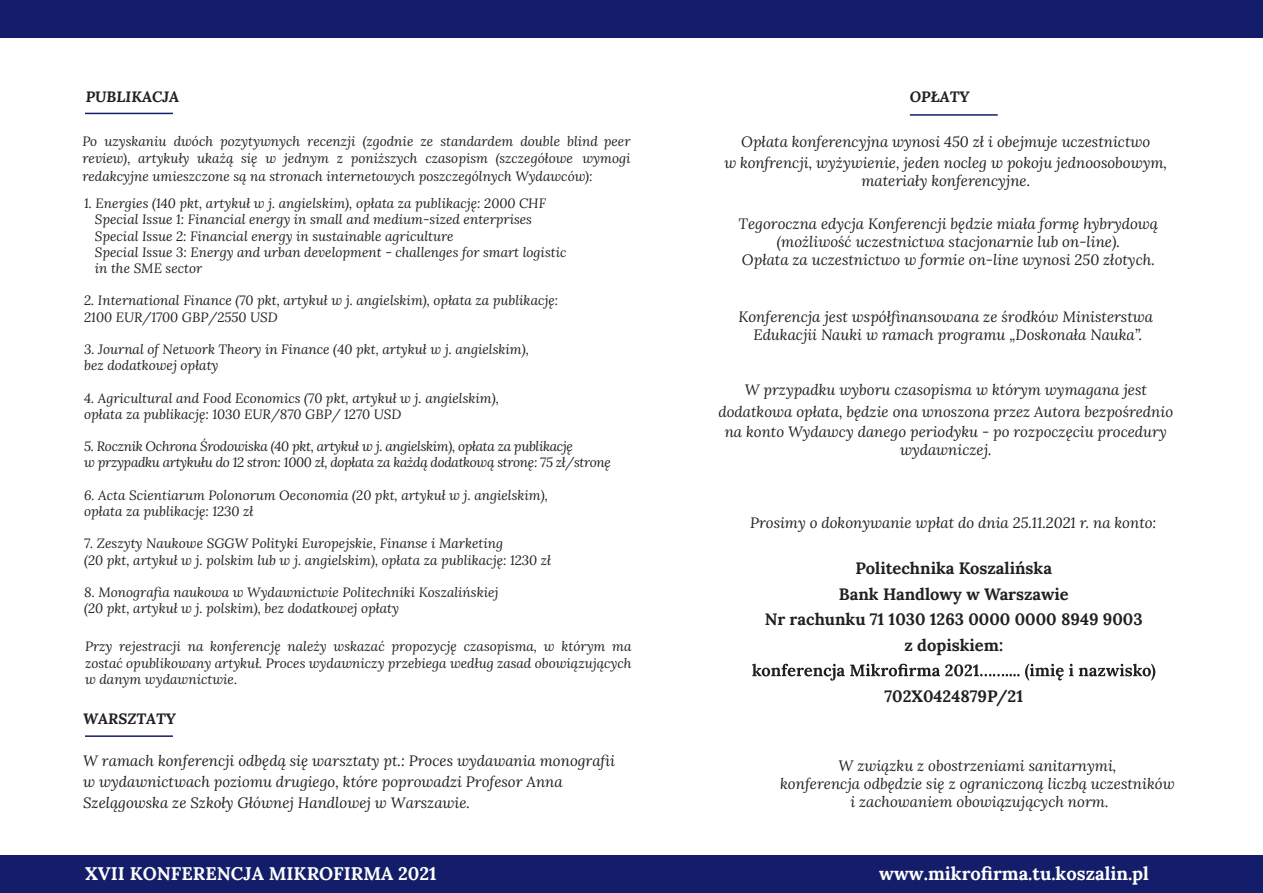
<style>
.page{position:relative;width:1263px;height:893px;background:#fff}
.page>*{position:absolute;margin:0;border:0;box-sizing:border-box;transform-origin:0 0}
.t1{font:700 18.3px "Lora";color:#fff}
.t2{font:700 16.5px/25.5px "Lora";color:#231f20;text-align:center}
.t3{font:italic 15px/18px "Lora";color:#231f20;text-align:center}
.t4{font:italic 700 15px "Lora";color:#231f20}
.t5{font:italic 13.5px/16.2px "Lora";color:#231f20}
.t6{font:italic 13.5px/16.2px "Lora";letter-spacing:-.025em;color:#231f20}
</style>
<div class="page">
<svg style="left:752px;top:664px;width:403px;height:17px"></svg>
<div style="left:0;top:0;width:1263px;height:38px;background:#131d6a"></div>
<div style="left:0;top:855px;width:1263px;height:38px;background:#131d6a"></div>
<hr style="left:910px;top:114px;width:88px;height:2px;background:#131d6a">
<hr style="left:85px;top:113px;width:88px;height:1px;background:#131d6a">
<hr style="left:85px;top:735px;width:88px;height:2px;background:#131d6a">
<p class="t4" style="left:86px;top:86px;width:95px">PUBLIKACJA</p>
<p class="t5" style="left:82px;top:133px;width:550px">Po uzyskaniu dwóch pozytywnych recenzji (zgodnie ze standardem double blind peer review), artykuły ukażą się w jednym z poniższych czasopism (szczegółowe wymogi</p>
<p class="t5" style="left:82px;top:167px;width:512px">redakcyjne umieszczone są na stronach internetowych poszczególnych Wydawców):</p>
<p class="t5" style="left:95px;top:195px;width:473px;text-indent:-11px">1. Energies (140 pkt, artykuł w j. angielskim), opłata za publikację: 2000 CHF Special Issue 1: Financial energy in small and medium-sized enterprises Special Issue 2: Financial energy in sustainable agriculture<br>Special Issue 3: Energy and urban development - challenges for smart logistic in the SME sector</p>
<p class="t5" style="left:84px;top:292px;width:476px">2. International Finance (70 pkt, artykuł w j. angielskim), opłata za publikację:<br>2100 EUR/1700 GBP/2550 USD</p>
<p class="t5" style="left:84px;top:341px;width:446px">3. Journal of Network Theory in Finance (40 pkt, artykuł w j. angielskim), bez dodatkowej opłaty</p>
<p class="t5" style="left:84px;top:389px;width:416px">4. Agricultural and Food Economics (70 pkt, artykuł w j. angielskim), opłata za publikację: 1030 EUR/870 GBP/ 1270 USD</p>
<p class="t6" style="left:84px;top:438px;width:528px">5. Rocznik Ochrona Środowiska (40 pkt, artykuł w j. angielskim), opłata za publikację<br>w przypadku artykułu do 12 stron: 1000 zł, dopłata za każdą dodatkową stronę: 75 zł/stronę</p>
<p class="t5" style="left:84px;top:487px;width:465px">6. Acta Scientiarum Polonorum Oeconomia (20 pkt, artykuł w j. angielskim), opłata za publikację: 1230 zł</p>
<p class="t5" style="left:84px;top:535px;width:468px">7. Zeszyty Naukowe SGGW Polityki Europejskie, Finanse i Marketing<br>(20 pkt, artykuł w j. polskim lub w j. angielskim), opłata za publikację: 1230 zł</p>
<p class="t5" style="left:84px;top:584px;width:416px">8. Monografia naukowa w Wydawnictwie Politechniki Koszalińskiej (20 pkt, artykuł w j. polskim), bez dodatkowej opłaty</p>
<p class="t5" style="left:85px;top:638px;width:548px;text-align:justify">Przy rejestracji na konferencję należy wskazać propozycję czasopisma, w którym ma zostać opublikowany artykuł. Proces wydawniczy przebiega według zasad obowiązujących w danym wydawnictwie.</p>
<p class="t4" style="left:83px;top:708px;width:94px">WARSZTATY</p>
<p class="t3" style="left:83px;top:750px;width:533px;line-height:21px;text-align:left">W ramach konferencji odbędą się warsztaty pt.: Proces wydawania monografii w wydawnictwach poziomu drugiego, które poprowadzi Profesor Anna<br>Szelągowska ze Szkoły Głównej Handlowej w Warszawie.</p>
<p class="t4" style="left:910px;top:86px;width:61px">OPŁATY</p>
<p class="t3" style="left:724px;top:130px;width:444px;line-height:21px">Opłata konferencyjna wynosi 450 zł i obejmuje uczestnictwo<br>w konfrencji, wyżywienie, jeden nocleg w pokoju jednoosobowym,</p>
<p class="t3" style="left:861px;top:171px;width:170px">materiały konferencyjne.</p>
<p class="t3" style="left:739px;top:214px;width:421px">Tegoroczna edycja Konferencji będzie miała formę hybrydową (możliwość uczestnictwa stacjonarnie lub on-line).<br>Opłata za uczestnictwo w formie on-line wynosi 250 złotych.</p>
<p class="t3" style="left:738px;top:307px;width:416px">Konferencja jest współfinansowana ze środków Ministerstwa<br>Edukacjii Nauki w ramach programu „Doskonała Nauka”.</p>
<p class="t3" style="left:718px;top:378px;width:456px;line-height:21.9px">W przypadku wyboru czasopisma w którym wymagana jest dodatkowa opłata, będzie ona wnoszona przez Autora bezpośrednio</p>
<p class="t3" style="left:725px;top:422px;width:444px">na konto Wydawcy danego periodyku - po rozpoczęciu procedury wydawniczej.</p>
<p class="t3" style="left:750px;top:513px;width:408px">Prosimy o dokonywanie wpłat do dnia 25.11.2021 r. na konto:</p>
<p class="t2" style="left:765px;top:554px;width:379px">Politechnika Koszalińska<br>Bank Handlowy w Warszawie<br>Nr rachunku 71 1030 1263 0000 0000 8949 9003 z dopiskiem:</p>
<p class="t2" style="left:884px;top:682px;width:140px">702X0424879P/21</p>
<p class="t3" style="left:780px;top:757px;width:396px">W związku z obostrzeniami sanitarnymi,<br>konferencja odbędzie się z ograniczoną liczbą uczestników i zachowaniem obowiązujących norm.</p>
<h1 class="t1" style="left:85px;top:860px;width:353px">XVII KONFERENCJA MIKROFIRMA 2021</h1>
<h1 class="t1" style="left:879px;top:859px;width:271px">www.mikrofirma.tu.koszalin.pl</h1>
</div>
